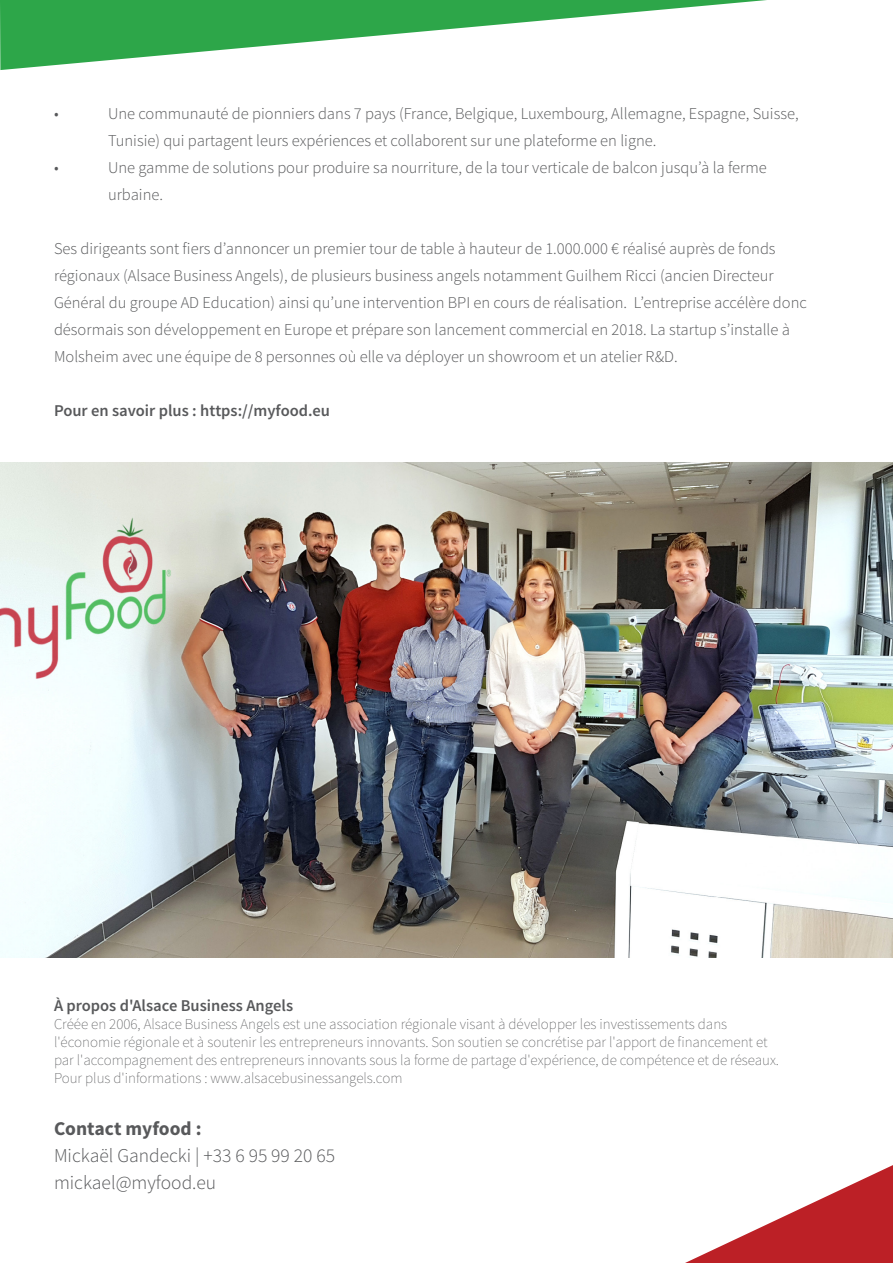
<style>
.page{position:relative;width:893px;height:1263px;background:#fff}
.page>*{position:absolute;margin:0;border:0;box-sizing:border-box;transform-origin:0 0}
.t1{font:300 19.5px/27px "Source Sans Pro";color:#58595b}
.t2{font:700 19.5px "Source Sans Pro";color:#58595b}
.t3{font:300 16.5px/27px "Source Sans Pro";color:#58595b}
.t4{font:600 16.5px "Source Sans Pro";color:#58595b}
.t5{font:200 15px/18px "Source Sans Pro";color:#58595b}
</style>
<div class="page">
<svg style="left:0;top:0;width:767px;height:70px"></svg>
<svg style="left:685px;top:1165px;width:208px;height:98px"></svg>
<img style="left:0;top:463px;width:893px;height:495px">
<p class="t3" style="left:54px;top:100px;width:6px">•</p>
<p class="t3" style="left:108px;top:100px;width:692px">Une communauté de pionniers dans 7 pays (France, Belgique, Luxembourg, Allemagne, Espagne, Suisse,<br>Tunisie) qui partagent leurs expériences et collaborent sur une plateforme en ligne.</p>
<p class="t3" style="left:54px;top:154px;width:6px">•</p>
<p class="t3" style="left:108px;top:154px;width:660px">Une gamme de solutions pour produire sa nourriture, de la tour verticale de balcon jusqu’à la ferme urbaine.</p>
<p class="t3" style="left:54px;top:235px;width:754px">Ses dirigeants sont fiers d’annoncer un premier tour de table à hauteur de 1.000.000 € réalisé auprès de fonds régionaux (Alsace Business Angels), de plusieurs business angels notamment Guilhem Ricci (ancien Directeur Général du groupe AD Education) ainsi qu’une intervention BPI en cours de réalisation. L’entreprise accélère donc désormais son développement en Europe et prépare son lancement commercial en 2018. La startup s’installe à Molsheim avec une équipe de 8 personnes où elle va déployer un showroom et un atelier R&amp;D.</p>
<p class="t4" style="left:54px;top:400px;width:278px">Pour en savoir plus : https://myfood.eu</p>
<p class="t4" style="left:54px;top:994px;width:241px">À propos d'Alsace Business Angels</p>
<p class="t5" style="left:54px;top:1014px;width:727px">Créée en 2006, Alsace Business Angels est une association régionale visant à développer les investissements dans l'économie régionale et à soutenir les entrepreneurs innovants. Son soutien se concrétise par l'apport de financement et par l'accompagnement des entrepreneurs innovants sous la forme de partage d'expérience, de compétence et de réseaux.<br>Pour plus d'informations : www.alsacebusinessangels.com</p>
<p class="t2" style="left:54px;top:1116px;width:149px">Contact myfood :</p>
<p class="t1" style="left:54px;top:1142px;width:283px">Mickaël Gandecki | +33 6 95 99 20 65 mickael@myfood.eu</p>
</div>
